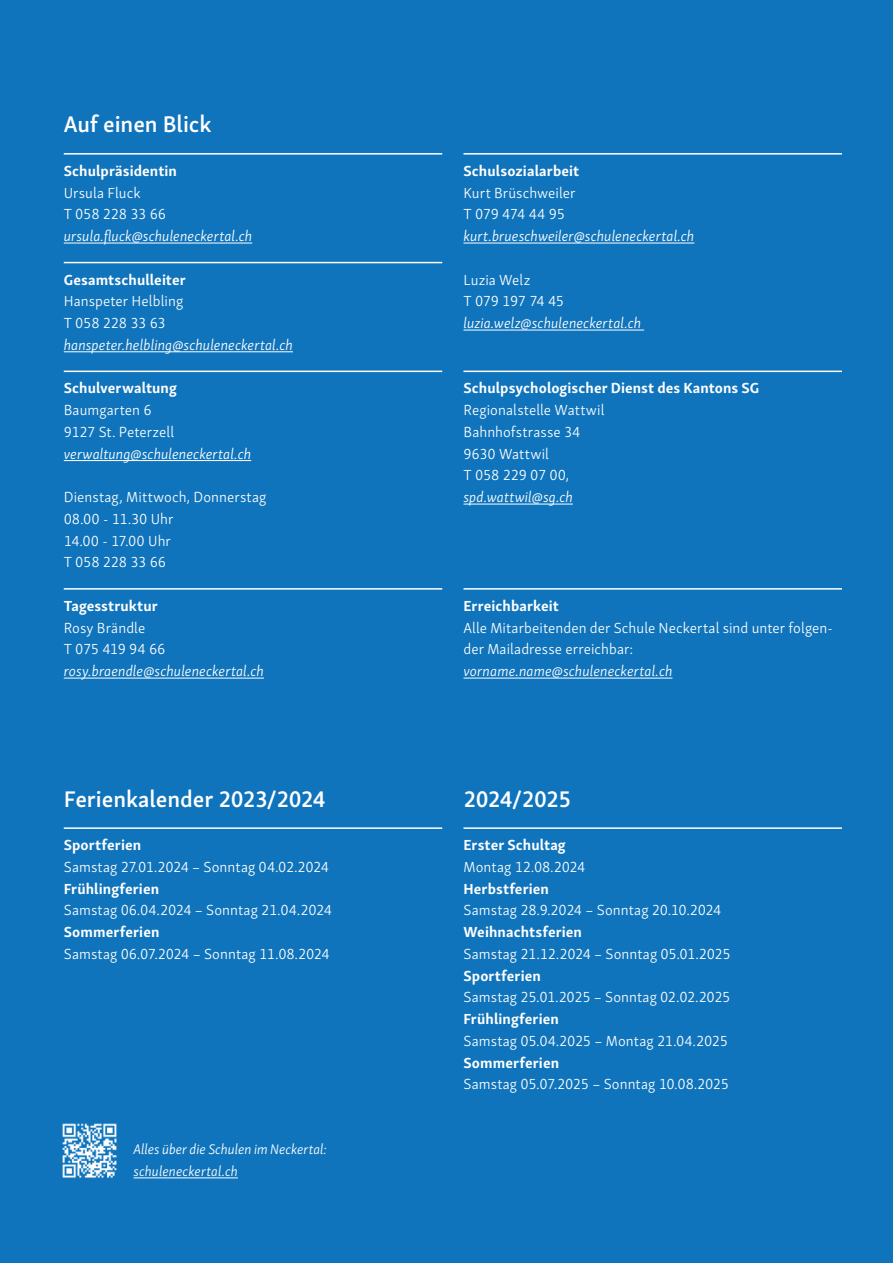
<style>
.page{position:relative;width:893px;height:1263px;background:#1074bc}
.page>*{position:absolute;margin:0;border:0;box-sizing:border-box;transform-origin:0 0}
.haupttitel{font:600 23.25px "Skolar Sans PE";letter-spacing:-.005em;color:#fff}
.haupttitel-2{font:600 23.25px "Skolar Sans PE";letter-spacing:-.025em;color:#fff}
.Titel{font:300 15px/21.8px "Skolar Sans Latn";letter-spacing:.005em;color:#fff}
.Lauftext{font:300 15px/21.8px "Skolar Sans Latn";letter-spacing:.005em;color:#fff}
.Emailadresse{font:italic 300 15px "Skolar Sans Latn";letter-spacing:.005em;color:#fff}
.Titel-2{font:700 15px "Skolar Sans Latn";letter-spacing:.005em;color:#fff}
.Lauftext-2{font:italic 300 15px "Skolar Sans Latn";letter-spacing:.005em;color:#fff}
.Lauftext-3{font:300 15px "Skolar Sans Latn";letter-spacing:-.03em;color:#fff}
.Lauftext-4{font:300 15px "Skolar Sans Latn";letter-spacing:-.015em;color:#fff}
.Lauftext-5{font:300 15px "Skolar Sans Latn";letter-spacing:-.02em;color:#fff}
.Lauftext-6{font:300 15px "Skolar Sans Latn";letter-spacing:-.035em;color:#fff}
.Lauftext-7{font:italic 300 14.25px "Skolar Sans Latn";color:#fff}
.s1{font-weight:700}
</style>
<div class="page">
<hr style="left:64px;top:153px;width:378px;height:2px;background:#fff">
<hr style="left:64px;top:243px;width:188px;height:1px;background:#fff">
<hr style="left:64px;top:262px;width:378px;height:1px;background:#fff">
<hr style="left:64px;top:351px;width:229px;height:1px;background:#fff">
<hr style="left:64px;top:371px;width:378px;height:1px;background:#fff">
<hr style="left:64px;top:460px;width:187px;height:1px;background:#fff">
<hr style="left:64px;top:588px;width:378px;height:2px;background:#fff">
<hr style="left:64px;top:678px;width:200px;height:1px;background:#fff">
<hr style="left:463px;top:153px;width:379px;height:2px;background:#fff">
<hr style="left:463px;top:243px;width:231px;height:1px;background:#fff">
<hr style="left:463px;top:330px;width:181px;height:1px;background:#fff">
<hr style="left:463px;top:371px;width:379px;height:1px;background:#fff">
<hr style="left:463px;top:504px;width:110px;height:1px;background:#fff">
<hr style="left:463px;top:588px;width:379px;height:2px;background:#fff">
<hr style="left:463px;top:678px;width:209px;height:1px;background:#fff">
<hr style="left:133px;top:1177px;width:105px;height:1px;background:#fff">
<img style="left:62px;top:1123px;width:55px;height:55px">
<hr style="left:463px;top:827px;width:379px;height:2px;background:#fff">
<hr style="left:64px;top:827px;width:378px;height:2px;background:#fff">
<p class="haupttitel" style="left:64px;top:106px;width:149px">Auf einen Blick</p>
<p class="Titel-2" style="left:64px;top:158px;width:115px">Schulpräsidentin</p>
<p class="Lauftext" style="left:64px;top:181px;width:78px">Ursula Fluck</p>
<p class="Lauftext-4" style="left:64px;top:203px;width:104px">T 058 228 33 66</p>
<p class="Emailadresse" style="left:64px;top:225px;width:190px">ursula.fluck@schuleneckertal.ch</p>
<p class="Titel-2" style="left:64px;top:267px;width:123px">Gesamtschulleiter</p>
<p class="Lauftext" style="left:64px;top:289px;width:121px">Hanspeter Helbling</p>
<p class="Lauftext-5" style="left:64px;top:312px;width:103px">T 058 228 33 63</p>
<p class="Emailadresse" style="left:64px;top:334px;width:231px">hanspeter.helbling@schuleneckertal.ch</p>
<p class="Titel-2" style="left:64px;top:376px;width:115px">Schulverwaltung</p>
<p class="Lauftext" style="left:64px;top:398px;width:89px">Baumgarten 6</p>
<p class="Lauftext" style="left:64px;top:420px;width:112px">9127 St. Peterzell</p>
<p class="Emailadresse" style="left:64px;top:442px;width:189px">verwaltung@schuleneckertal.ch</p>
<p class="Lauftext" style="left:64px;top:485px;width:204px">Dienstag, Mittwoch, Donnerstag</p>
<p class="Lauftext" style="left:64px;top:507px;width:111px">08.00 - 11.30 Uhr<br>14.00 - 17.00 Uhr<br>T 058 228 33 66</p>
<p class="Titel-2" style="left:64px;top:593px;width:95px">Tagesstruktur</p>
<p class="Lauftext" style="left:64px;top:616px;width:83px">Rosy Brändle</p>
<p class="Lauftext-3" style="left:64px;top:638px;width:103px">T 075 419 94 66</p>
<p class="Emailadresse" style="left:64px;top:660px;width:202px">rosy.braendle@schuleneckertal.ch</p>
<p class="haupttitel" style="left:64px;top:780px;width:263px">Ferienkalender 2023/2024</p>
<p class="Titel" style="left:64px;top:833px;width:270px"><span class="s1">Sportferien<br></span>Samstag 27.01.2024 – Sonntag 04.02.2024<br><span class="s1">Frühlingferien<br></span>Samstag 06.04.2024 – Sonntag 21.04.2024<br><span class="s1">Sommerferien<br></span>Samstag 06.07.2024 – Sonntag 11.08.2024</p>
<p class="Lauftext-7" style="left:133px;top:1139px;width:195px">Alles über die Schulen im Neckertal:</p>
<p class="Lauftext-7" style="left:133px;top:1161px;width:106px">schuleneckertal.ch</p>
<p class="Titel-2" style="left:463px;top:158px;width:117px">Schulsozialarbeit</p>
<p class="Lauftext" style="left:463px;top:181px;width:113px">Kurt Brüschweiler</p>
<p class="Lauftext-3" style="left:463px;top:203px;width:103px">T 079 474 44 95</p>
<p class="Emailadresse" style="left:463px;top:225px;width:232px">kurt.brueschweiler@schuleneckertal.ch</p>
<p class="Lauftext" style="left:463px;top:268px;width:69px">Luzia Welz</p>
<p class="Lauftext-6" style="left:463px;top:290px;width:102px">T 079 197 74 45</p>
<p class="Lauftext-2" style="left:463px;top:312px;width:179px">luzia.welz@schuleneckertal.ch</p>
<p class="Titel-2" style="left:463px;top:376px;width:297px">Schulpsychologischer Dienst des Kantons SG</p>
<p class="Lauftext" style="left:463px;top:398px;width:142px">Regionalstelle Wattwil<br>Bahnhofstrasse 34<br>9630 Wattwil<br>T 058 229 07 00,</p>
<p class="Emailadresse" style="left:463px;top:486px;width:111px">spd.wattwil@sg.ch</p>
<p class="Titel-2" style="left:463px;top:593px;width:97px">Erreichbarkeit</p>
<p class="Lauftext" style="left:463px;top:616px;width:371px">Alle Mitarbeitenden der Schule Neckertal sind unter folgen&shy;der Mailadresse erreichbar:</p>
<p class="Emailadresse" style="left:463px;top:660px;width:210px">vorname.name@schuleneckertal.ch</p>
<p class="haupttitel-2" style="left:463px;top:780px;width:109px">2024/2025</p>
<p class="Titel" style="left:463px;top:833px;width:269px"><span class="s1">Erster Schultag<br></span>Montag 12.08.2024<br><span class="s1">Herbstferien<br></span>Samstag 28.9.2024 – Sonntag 20.10.2024<br><span class="s1">Weihnachtsferien<br></span>Samstag 21.12.2024 – Sonntag 05.01.2025<br><span class="s1">Sportferien<br></span>Samstag 25.01.2025 – Sonntag 02.02.2025<br><span class="s1">Frühlingferien<br></span>Samstag 05.04.2025 – Montag 21.04.2025<br><span class="s1">Sommerferien<br></span>Samstag 05.07.2025 – Sonntag 10.08.2025</p>
</div>
